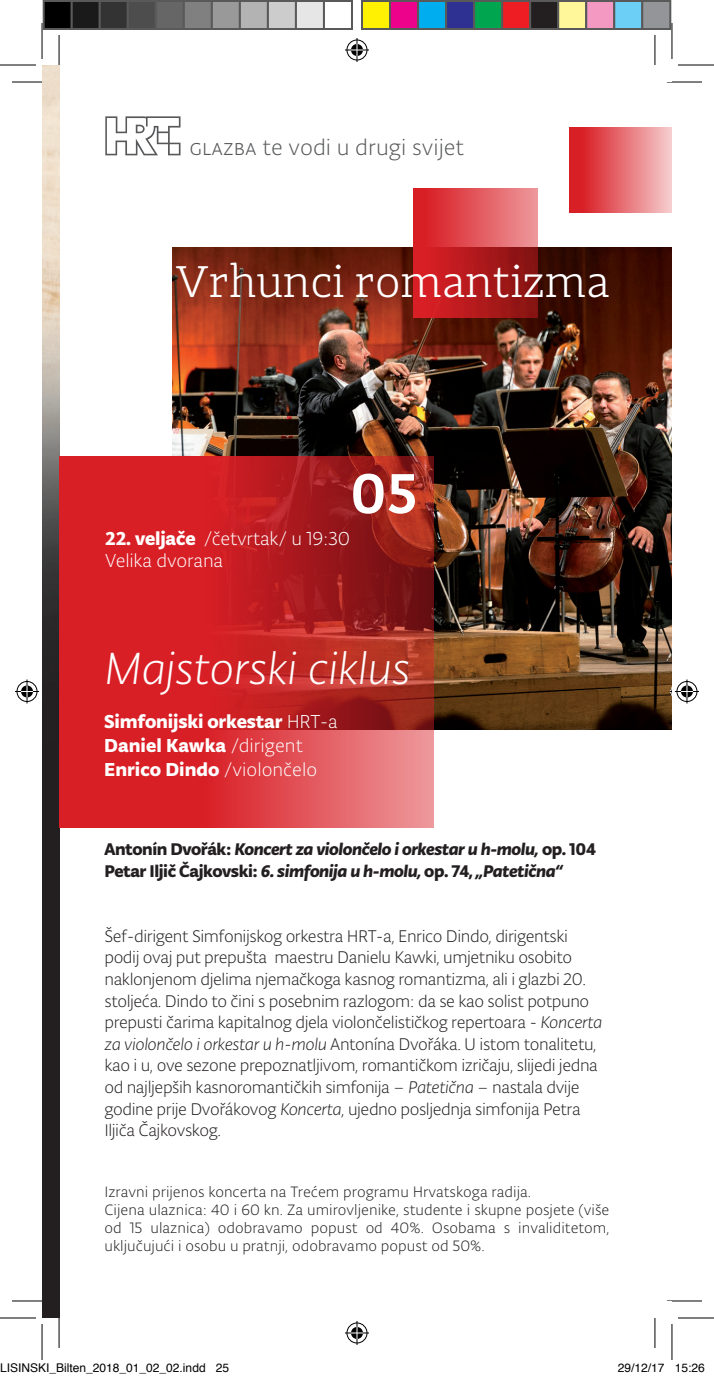
<style>
.page{position:relative;width:714px;height:1378px;background:#fff}
.page>*{position:absolute;margin:0;border:0;box-sizing:border-box;transform-origin:0 0}
.t1{font:500 60px "Typonine Sans Pro";color:#fff}
.t2{font:italic 300 48px "Typonine Sans Pro";letter-spacing:-.01em;color:#fff}
.t3{font:300 46px "Adagio Slab";color:#fff}
.t4{font:300 24px "Typonine Sans Pro";color:#57585a}
.t5{font:700 20px/24px "Typonine Sans Pro";letter-spacing:-.005em;color:#fff}
.t6{font:300 20px/21.6px "Typonine Sans Pro";letter-spacing:-.01em;color:#fff}
.t7{font:300 18px/21.6px "Typonine Sans Pro";letter-spacing:-.025em;color:#231f20}
.t8{font:italic 700 18px/21.6px "Typonine Sans Pro";letter-spacing:-.025em;color:#231f20}
.t9{font:300 16px/18px "Typonine Sans Pro";color:#231f20}
.t10{font:12px "Helvetica";color:#000}
.t11{font:12px "Minion Pro";color:#000}
.s1{font-weight:700}
.s2{font-weight:300}
.s3{font-style:normal}
.s4{font-style:italic}
</style>
<div class="page">
<img style="left:42px;top:65px;width:17px;height:829px">
<div style="left:42px;top:894px;width:17px;height:424px;background:#231f20"></div>
<img style="left:172px;top:247px;width:499px;height:482px">
<svg style="left:59px;top:456px;width:374px;height:371px;background:#c9282c"></svg>
<div style="left:569px;top:128px;width:102px;height:85px;background:linear-gradient(to right,#d50b12,#f5c8ca)"></div>
<svg style="left:413px;top:188px;width:125px;height:129px;background:#c73539"></svg>
<svg style="left:105px;top:116px;width:75px;height:39px"></svg>
<hr style="left:12px;top:82px;width:30px;height:1px;background:#000">
<hr style="left:671px;top:82px;width:30px;height:1px;background:#000">
<hr style="left:12px;top:1301px;width:30px;height:1px;background:#000">
<hr style="left:671px;top:1301px;width:30px;height:1px;background:#000">
<hr style="left:59px;top:35px;width:1px;height:30px;background:#000">
<hr style="left:59px;top:1318px;width:1px;height:30px;background:#000">
<hr style="left:654px;top:35px;width:1px;height:30px;background:#000">
<hr style="left:654px;top:1318px;width:1px;height:30px;background:#000">
<hr style="left:0;top:65px;width:36px;height:1px;background:#000">
<hr style="left:677px;top:65px;width:36px;height:1px;background:#000">
<hr style="left:0;top:1318px;width:36px;height:1px;background:#000">
<hr style="left:677px;top:1318px;width:36px;height:1px;background:#000">
<hr style="left:42px;top:23px;width:1px;height:36px;background:#000">
<hr style="left:42px;top:1324px;width:1px;height:36px;background:#000">
<hr style="left:671px;top:23px;width:1px;height:36px;background:#000">
<hr style="left:671px;top:1324px;width:1px;height:36px;background:#000">
<svg style="left:345px;top:38px;width:24px;height:24px"></svg>
<svg style="left:345px;top:1321px;width:24px;height:24px"></svg>
<svg style="left:15px;top:679px;width:24px;height:24px"></svg>
<svg style="left:669px;top:679px;width:29px;height:24px"></svg>
<div style="left:44px;top:1px;width:28px;height:28px;background:#000"></div>
<div style="left:43px;top:0;width:30px;height:30px;border:2px solid #595959"></div>
<div style="left:72px;top:1px;width:28px;height:28px;background:#1a1a1a"></div>
<div style="left:71px;top:0;width:30px;height:30px;border:2px solid #595959"></div>
<div style="left:100px;top:1px;width:28px;height:28px;background:#333"></div>
<div style="left:99px;top:0;width:30px;height:30px;border:2px solid #595959"></div>
<div style="left:128px;top:1px;width:28px;height:28px;background:#4d4d4d"></div>
<div style="left:127px;top:0;width:30px;height:30px;border:2px solid #595959"></div>
<div style="left:156px;top:1px;width:28px;height:28px;background:#666"></div>
<div style="left:155px;top:0;width:30px;height:30px;border:2px solid #595959"></div>
<div style="left:184px;top:1px;width:28px;height:28px;background:#808080"></div>
<div style="left:183px;top:0;width:30px;height:30px;border:2px solid #595959"></div>
<div style="left:212px;top:1px;width:28px;height:28px;background:#999"></div>
<div style="left:211px;top:0;width:30px;height:30px;border:2px solid #595959"></div>
<div style="left:240px;top:1px;width:28px;height:28px;background:#b3b3b3"></div>
<div style="left:239px;top:0;width:30px;height:30px;border:2px solid #595959"></div>
<div style="left:268px;top:1px;width:28px;height:28px;background:#ccc"></div>
<div style="left:267px;top:0;width:30px;height:30px;border:2px solid #595959"></div>
<div style="left:296px;top:1px;width:28px;height:28px;background:#e6e6e6"></div>
<div style="left:295px;top:0;width:30px;height:30px;border:2px solid #595959"></div>
<div style="left:323px;top:0;width:30px;height:30px;border:2px solid #595959"></div>
<div style="left:362px;top:1px;width:28px;height:28px;background:#fff101"></div>
<div style="left:361px;top:0;width:30px;height:30px;border:2px solid #595959"></div>
<div style="left:390px;top:1px;width:28px;height:28px;background:#ed028c"></div>
<div style="left:389px;top:0;width:30px;height:30px;border:2px solid #595959"></div>
<div style="left:418px;top:1px;width:28px;height:28px;background:#00aeef"></div>
<div style="left:417px;top:0;width:30px;height:30px;border:2px solid #595959"></div>
<div style="left:446px;top:1px;width:28px;height:28px;background:#2e3092"></div>
<div style="left:445px;top:0;width:30px;height:30px;border:2px solid #595959"></div>
<div style="left:474px;top:1px;width:28px;height:28px;background:#00a54f"></div>
<div style="left:473px;top:0;width:30px;height:30px;border:2px solid #595959"></div>
<div style="left:502px;top:1px;width:28px;height:28px;background:#ee1d23"></div>
<div style="left:501px;top:0;width:30px;height:30px;border:2px solid #595959"></div>
<div style="left:530px;top:1px;width:28px;height:28px;background:#231f20"></div>
<div style="left:529px;top:0;width:30px;height:30px;border:2px solid #595959"></div>
<div style="left:558px;top:1px;width:28px;height:28px;background:#fff79a"></div>
<div style="left:557px;top:0;width:30px;height:30px;border:2px solid #595959"></div>
<div style="left:586px;top:1px;width:28px;height:28px;background:#f499c2"></div>
<div style="left:585px;top:0;width:30px;height:30px;border:2px solid #595959"></div>
<div style="left:614px;top:1px;width:28px;height:28px;background:#6bcff6"></div>
<div style="left:613px;top:0;width:30px;height:30px;border:2px solid #595959"></div>
<div style="left:642px;top:1px;width:28px;height:28px;background:#939598"></div>
<div style="left:641px;top:0;width:30px;height:30px;border:2px solid #595959"></div>
<h3 class="t4" style="left:189px;top:134px;width:276px">glazba te vodi u drugi svijet</h3>
<h3 class="t3" style="left:176px;top:254px;width:435px">Vrhunci romantizma</h3>
<h1 class="t1" style="left:350px;top:458px;width:69px">05</h1>
<p class="t6" style="left:105px;top:527px;width:246px"><span class="s1">22. veljače</span> /četvrtak/ u 19:30<br>Velika dvorana</p>
<h2 class="t2" style="left:104px;top:640px;width:307px">Majstorski ciklus</h2>
<p class="t5" style="left:104px;top:709px;width:235px">Simfonijski orkestar <span class="s2">HRT-a<br></span>Daniel Kawka <span class="s2">/dirigent<br></span>Enrico Dindo <span class="s2">/violončelo</span></p>
<p class="t8" style="left:104px;top:839px;width:493px"><span class="s3">Antonín Dvořák:</span> Koncert za violončelo i orkestar u h-molu, <span class="s3">op. 104<br>Petar Iljič Čajkovski:</span> 6. simfonija u h-molu, <span class="s3">op. 74,</span> „Patetična“</p>
<p class="t7" style="left:104px;top:925px;width:499px">Šef-dirigent Simfonijskog orkestra HRT-a, Enrico Dindo, dirigentski podij ovaj put prepušta maestru Danielu Kawki, umjetniku osobito naklonjenom djelima njemačkoga kasnog romantizma, ali i glazbi 20. stoljeća. Dindo to čini s posebnim razlogom: da se kao solist potpuno prepusti čarima kapitalnog djela violončelističkog repertoara - <span class="s4">Koncerta za violončelo i orkestar u h-molu</span> Antonína Dvořáka. U istom tonalitetu, kao i u, ove sezone prepoznatljivom, romantičkom izričaju, slijedi jedna od najljepših kasnoromantičkih simfonija – <span class="s4">Patetična</span> – nastala dvije godine prije Dvořákovog <span class="s4">Koncerta</span>, ujedno posljednja simfonija Petra Iljiča Čajkovskog.</p>
<p class="t9" style="left:104px;top:1183px;width:506px">Izravni prijenos koncerta na Trećem programu Hrvatskoga radija.<br>Cijena ulaznica: 40 i 60 kn. Za umirovljenike, studente i skupne posjete (više od 15 ulaznica) odobravamo popust od 40%. Osobama s invaliditetom, uključujući i osobu u pratnji, odobravamo popust od 50%.</p>
<p class="t10" style="left:0;top:1358px;width:230px">LISINSKI_Bilten_2018_01_02_02.indd 25</p>
<p class="t10" style="left:617px;top:1358px;width:88px">29/12/17 15:26</p>
<p class="t11" style="left:0;top:1360px;width:121px">bilten12.mj 2017.indd 3</p>
</div>
